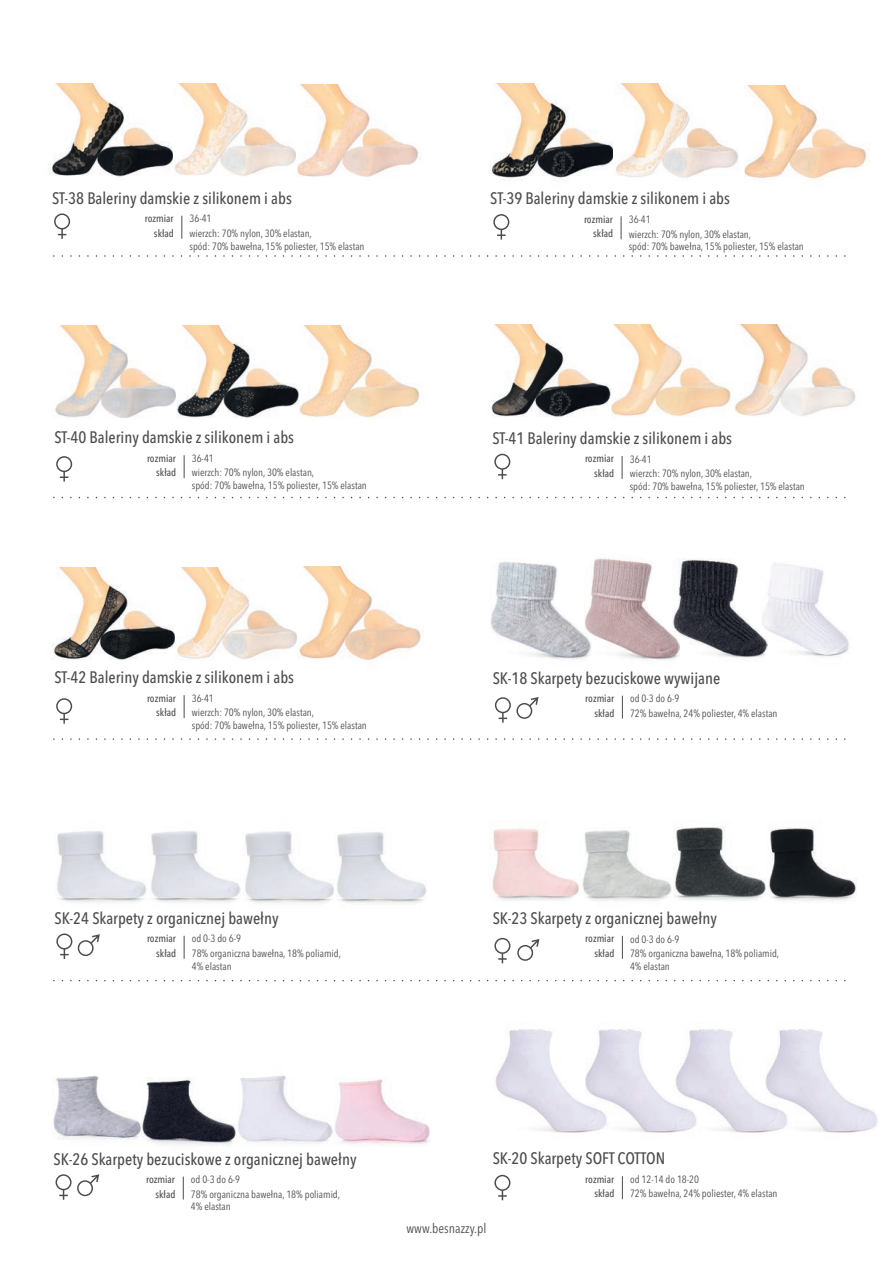
<style>
.page{position:relative;width:893px;height:1263px;background:#fff}
.page>*{position:absolute;margin:0;border:0;box-sizing:border-box;transform-origin:0 0}
.model{font:500 condensed 16.5px "Avenir Next LT Pro";color:#4b4c4d}
.opis{font:condensed 13.5px "Avenir Next LT Pro";color:#4b4c4d}
.opis-2{font:condensed 10.5px/12.6px "Avenir Next LT Pro";color:#4b4c4d}
.nazwa_opisu{font:500 condensed 10.5px "Avenir Next LT Pro";color:#4b4c4d}
</style>
<div class="page">
<img style="left:50px;top:84px;width:123px;height:93px">
<img style="left:174px;top:84px;width:122px;height:92px">
<img style="left:297px;top:85px;width:124px;height:92px">
<div style="left:54px;top:213px;width:16px;height:16px;border:1px solid #4b4c4d;border-radius:50%"></div>
<svg style="left:58px;top:229px;width:8px;height:10px"></svg>
<svg style="left:182px;top:216px;width:1px;height:23px"></svg>
<img style="left:490px;top:84px;width:123px;height:96px">
<img style="left:615px;top:84px;width:123px;height:94px">
<img style="left:744px;top:85px;width:123px;height:95px">
<div style="left:493px;top:214px;width:16px;height:16px;border:1px solid #4b4c4d;border-radius:50%"></div>
<svg style="left:497px;top:230px;width:9px;height:10px"></svg>
<svg style="left:621px;top:216px;width:1px;height:23px"></svg>
<img style="left:55px;top:326px;width:121px;height:92px">
<img style="left:176px;top:326px;width:123px;height:92px">
<img style="left:299px;top:326px;width:121px;height:92px">
<div style="left:56px;top:456px;width:16px;height:16px;border:1px solid #4b4c4d;border-radius:50%"></div>
<svg style="left:60px;top:472px;width:8px;height:10px"></svg>
<svg style="left:184px;top:455px;width:1px;height:23px"></svg>
<img style="left:491px;top:325px;width:120px;height:92px">
<img style="left:611px;top:325px;width:120px;height:92px">
<img style="left:735px;top:325px;width:121px;height:91px">
<div style="left:494px;top:454px;width:16px;height:16px;border:1px solid #4b4c4d;border-radius:50%"></div>
<svg style="left:498px;top:469px;width:9px;height:10px"></svg>
<svg style="left:622px;top:456px;width:1px;height:23px"></svg>
<img style="left:52px;top:567px;width:123px;height:93px">
<img style="left:177px;top:567px;width:120px;height:93px">
<img style="left:299px;top:567px;width:122px;height:94px">
<div style="left:56px;top:698px;width:16px;height:16px;border:1px solid #4b4c4d;border-radius:50%"></div>
<svg style="left:60px;top:714px;width:8px;height:10px"></svg>
<svg style="left:184px;top:695px;width:1px;height:23px"></svg>
<img style="left:592px;top:558px;width:80px;height:102px">
<img style="left:767px;top:563px;width:82px;height:94px">
<img style="left:672px;top:558px;width:95px;height:101px">
<svg style="left:622px;top:696px;width:1px;height:23px"></svg>
<div style="left:495px;top:697px;width:16px;height:16px;border:1px solid #4b4c4d;border-radius:50%"></div>
<svg style="left:499px;top:713px;width:8px;height:10px"></svg>
<div style="left:516px;top:703px;width:16px;height:16px;border:1px solid #4b4c4d;border-radius:50%"></div>
<svg style="left:529px;top:697px;width:10px;height:9px"></svg>
<img style="left:491px;top:562px;width:101px;height:98px">
<img style="left:57px;top:831px;width:89px;height:111px">
<img style="left:151px;top:831px;width:89px;height:111px">
<img style="left:245px;top:831px;width:181px;height:72px">
<div style="left:78px;top:940px;width:16px;height:16px;border:1px solid #4b4c4d;border-radius:50%"></div>
<svg style="left:91px;top:934px;width:9px;height:9px"></svg>
<div style="left:56px;top:933px;width:16px;height:16px;border:1px solid #4b4c4d;border-radius:50%"></div>
<svg style="left:60px;top:949px;width:9px;height:10px"></svg>
<svg style="left:184px;top:936px;width:1px;height:23px"></svg>
<img style="left:492px;top:828px;width:180px;height:109px">
<img style="left:674px;top:826px;width:183px;height:75px">
<div style="left:517px;top:945px;width:16px;height:16px;border:1px solid #4b4c4d;border-radius:50%"></div>
<svg style="left:530px;top:939px;width:9px;height:9px"></svg>
<div style="left:494px;top:938px;width:16px;height:16px;border:1px solid #4b4c4d;border-radius:50%"></div>
<svg style="left:498px;top:953px;width:9px;height:10px"></svg>
<svg style="left:622px;top:936px;width:1px;height:23px"></svg>
<img style="left:53px;top:1075px;width:377px;height:102px">
<div style="left:77px;top:1180px;width:16px;height:16px;border:1px solid #4b4c4d;border-radius:50%"></div>
<svg style="left:90px;top:1174px;width:9px;height:10px"></svg>
<div style="left:56px;top:1174px;width:16px;height:16px;border:1px solid #4b4c4d;border-radius:50%"></div>
<svg style="left:59px;top:1190px;width:9px;height:10px"></svg>
<svg style="left:183px;top:1176px;width:1px;height:23px"></svg>
<img style="left:698px;top:1029px;width:180px;height:104px">
<img style="left:495px;top:1029px;width:203px;height:104px">
<div style="left:494px;top:1175px;width:16px;height:16px;border:1px solid #4b4c4d;border-radius:50%"></div>
<svg style="left:498px;top:1190px;width:9px;height:10px"></svg>
<svg style="left:622px;top:1176px;width:1px;height:23px"></svg>
<p class="model" style="left:52px;top:188px;width:241px">ST-38 Baleriny damskie z silikonem i abs</p>
<p class="nazwa_opisu" style="left:154px;top:227px;width:22px">skład</p>
<p class="opis-2" style="left:189px;top:227px;width:124px">wierzch: 70% nylon, 30% elastan,</p>
<p class="opis-2" style="left:189px;top:239px;width:177px">spód: 70% bawełna, 15% poliester, 15% elastan</p>
<p class="nazwa_opisu" style="left:145px;top:212px;width:30px">rozmiar</p>
<p class="opis-2" style="left:189px;top:212px;width:24px">36-41</p>
<p class="model" style="left:490px;top:189px;width:241px">ST-39 Baleriny damskie z silikonem i abs</p>
<p class="nazwa_opisu" style="left:593px;top:227px;width:22px">skład</p>
<p class="opis-2" style="left:629px;top:227px;width:124px">wierzch: 70% nylon, 30% elastan,</p>
<p class="opis-2" style="left:629px;top:240px;width:177px">spód: 70% bawełna, 15% poliester, 15% elastan</p>
<p class="nazwa_opisu" style="left:584px;top:213px;width:30px">rozmiar</p>
<p class="opis-2" style="left:629px;top:213px;width:24px">36-41</p>
<p class="model" style="left:54px;top:427px;width:241px">ST-40 Baleriny damskie z silikonem i abs</p>
<p class="nazwa_opisu" style="left:156px;top:466px;width:22px">skład</p>
<p class="opis-2" style="left:192px;top:466px;width:124px">wierzch: 70% nylon, 30% elastan,</p>
<p class="opis-2" style="left:192px;top:479px;width:177px">spód: 70% bawełna, 15% poliester, 15% elastan</p>
<p class="nazwa_opisu" style="left:147px;top:452px;width:30px">rozmiar</p>
<p class="opis-2" style="left:192px;top:452px;width:24px">36-41</p>
<p class="model" style="left:492px;top:428px;width:241px">ST-41 Baleriny damskie z silikonem i abs</p>
<p class="nazwa_opisu" style="left:594px;top:467px;width:22px">skład</p>
<p class="opis-2" style="left:630px;top:467px;width:124px">wierzch: 70% nylon, 30% elastan,</p>
<p class="opis-2" style="left:630px;top:480px;width:177px">spód: 70% bawełna, 15% poliester, 15% elastan</p>
<p class="nazwa_opisu" style="left:585px;top:452px;width:30px">rozmiar</p>
<p class="opis-2" style="left:630px;top:453px;width:24px">36-41</p>
<p class="model" style="left:54px;top:667px;width:241px">ST-42 Baleriny damskie z silikonem i abs</p>
<p class="nazwa_opisu" style="left:147px;top:692px;width:30px">rozmiar</p>
<p class="nazwa_opisu" style="left:156px;top:706px;width:22px">skład</p>
<p class="opis-2" style="left:192px;top:692px;width:24px">36-41</p>
<p class="opis-2" style="left:192px;top:706px;width:124px">wierzch: 70% nylon, 30% elastan,</p>
<p class="opis-2" style="left:192px;top:719px;width:177px">spód: 70% bawełna, 15% poliester, 15% elastan</p>
<p class="model" style="left:493px;top:668px;width:229px">SK-18 Skarpety bezuciskowe wywijane</p>
<p class="nazwa_opisu" style="left:594px;top:707px;width:22px">skład</p>
<p class="opis-2" style="left:630px;top:707px;width:149px">72% bawełna, 24% poliester, 4% elastan</p>
<p class="nazwa_opisu" style="left:585px;top:692px;width:30px">rozmiar</p>
<p class="opis-2" style="left:630px;top:692px;width:51px">od 0-3 do 6-9</p>
<p class="model" style="left:54px;top:908px;width:226px">SK-24 Skarpety z organicznej bawełny</p>
<p class="nazwa_opisu" style="left:156px;top:947px;width:22px">skład</p>
<p class="opis-2" style="left:192px;top:947px;width:151px">78% organiczna bawełna, 18% poliamid,<br>4% elastan</p>
<p class="nazwa_opisu" style="left:147px;top:932px;width:30px">rozmiar</p>
<p class="opis-2" style="left:192px;top:932px;width:51px">od 0-3 do 6-9</p>
<p class="model" style="left:493px;top:908px;width:226px">SK-23 Skarpety z organicznej bawełny</p>
<p class="nazwa_opisu" style="left:585px;top:932px;width:30px">rozmiar</p>
<p class="nazwa_opisu" style="left:594px;top:947px;width:22px">skład</p>
<p class="opis-2" style="left:630px;top:932px;width:51px">od 0-3 do 6-9</p>
<p class="opis-2" style="left:630px;top:947px;width:151px">78% organiczna bawełna, 18% poliamid,<br>4% elastan</p>
<p class="model" style="left:54px;top:1149px;width:304px">SK-26 Skarpety bezuciskowe z organicznej bawełny</p>
<p class="nazwa_opisu" style="left:146px;top:1173px;width:30px">rozmiar</p>
<p class="nazwa_opisu" style="left:155px;top:1187px;width:22px">skład</p>
<p class="opis-2" style="left:191px;top:1173px;width:51px">od 0-3 do 6-9</p>
<p class="opis-2" style="left:191px;top:1188px;width:151px">78% organiczna bawełna, 18% poliamid,<br>4% elastan</p>
<p class="model" style="left:493px;top:1148px;width:174px">SK-20 Skarpety SOFT COTTON</p>
<p class="nazwa_opisu" style="left:594px;top:1187px;width:22px">skład</p>
<p class="opis-2" style="left:630px;top:1187px;width:149px">72% bawełna, 24% poliester, 4% elastan</p>
<p class="nazwa_opisu" style="left:585px;top:1173px;width:30px">rozmiar</p>
<p class="opis-2" style="left:630px;top:1173px;width:71px">od 12-14 do 18-20</p>
<p class="opis" style="left:407px;top:1220px;width:81px">www.besnazzy.pl</p>
</div>
